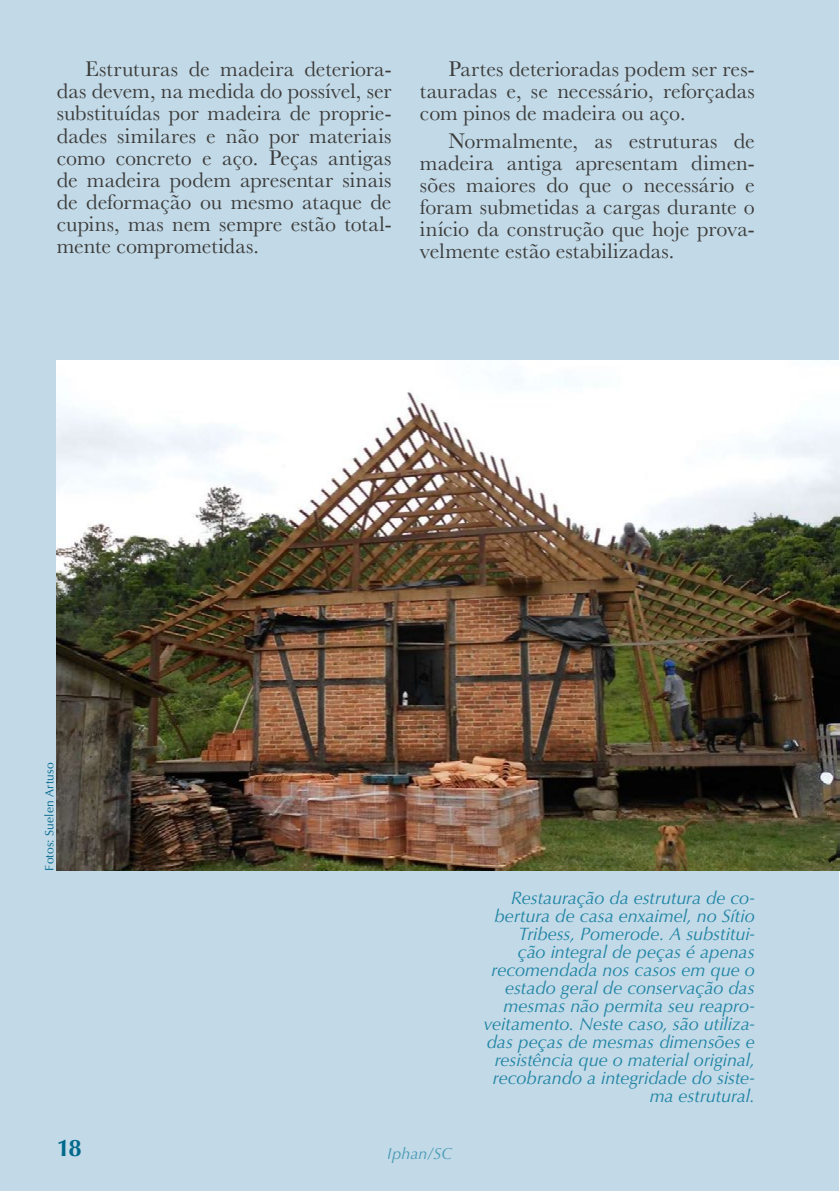
<style>
.page{position:relative;width:840px;height:1191px;background:#fff}
.page>*{position:absolute;margin:0;border:0;box-sizing:border-box;transform-origin:0 0}
.t1{font:700 24px "Optima";color:#00698c}
.t2{font:22px/22px "Baskerville";color:#3c3c3b;text-align:justify}
.t3{font:italic 18px/18px "Optima";letter-spacing:-.005em;color:#1f84a4;text-align:right}
.t4{font:italic 16px "Optima";color:#1f84a4}
.t5{font:12px "Optima";letter-spacing:.015em;color:#00698c}
</style>
<div class="page">
<div style="left:0;top:0;width:838px;height:1191px;background:#c2d9e7"></div>
<img style="left:57px;top:360px;width:782px;height:510px">
<p class="t2" style="left:57px;top:59px;width:336px;text-indent:28px">Estruturas de madeira deteriora&shy;das devem, na medida do possível, ser substituídas por madeira de proprie&shy;dades similares e não por materiais como concreto e aço. Peças antigas de madeira podem apresentar sinais de deformação ou mesmo ataque de cupins, mas nem sempre estão total&shy;mente comprometidas.</p>
<p class="t2" style="left:420px;top:59px;width:336px;text-indent:28px">Partes deterioradas podem ser res&shy;tauradas e, se necessário, reforçadas com pinos de madeira ou aço.</p>
<p class="t2" style="left:420px;top:130px;width:336px;text-indent:28px">Normalmente, as estruturas de madeira antiga apresentam dimen&shy;sões maiores do que o necessário e foram submetidas a cargas durante o início da construção que hoje prova&shy;velmente estão estabilizadas.</p>
<p class="t5" style="left:43px;top:870px;width:110px;rotate:-90deg">Fotos: Suelen Artuso</p>
<p class="t1" style="left:57px;top:1134px;width:27px">18</p>
<p class="t4" style="left:387px;top:1143px;width:66px">Iphan/SC</p>
<p class="t3" style="left:483px;top:889px;width:272px">Restauração da estrutura de co&shy;bertura de casa enxaimel, no Sítio<br>Tribess, Pomerode. A substitui-<br>ção integral de peças é apenas recomendada nos casos em que o estado geral de conservação das mesmas não permita seu reapro&shy;veitamento. Neste caso, são utiliza&shy;das peças de mesmas dimensões e resistência que o material original, recobrando a integridade do siste&shy;ma estrutural.</p>
</div>
